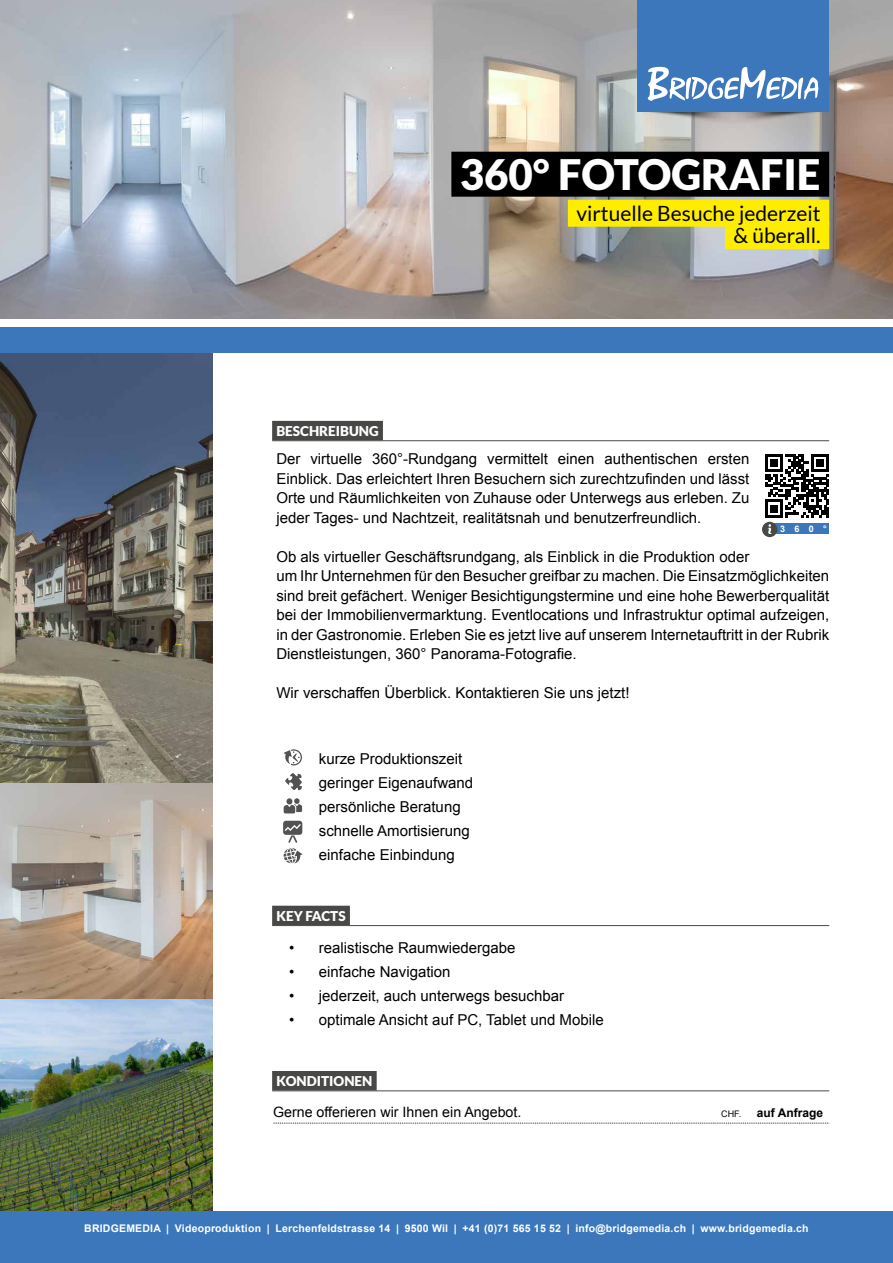
<style>
.page{position:relative;width:893px;height:1263px;background:#fff}
.page>*{position:absolute;margin:0;border:0;box-sizing:border-box;transform-origin:0 0}
.t1{font:900 42px "Lato";color:#fff}
.t2{font:21px/22.5px "Lato";color:#000;text-align:right}
.t3{font:15px/19.5px "Arial";color:#000}
.t4{font:14.25px "Arial";color:#000}
.t5{font:900 13.5px "Lato";color:#fff}
.t6{font:700 12px "Arial";color:#000}
.t7{font:700 10.5px "Arial";letter-spacing:.02em;color:#fff}
.t8{font:9px "Arial";color:#000}
.t9{font:700 9px "Arial";color:#fff}
</style>
<div class="page">
<img style="left:0;top:353px;width:213px;height:859px">
<img style="left:0;top:0;width:893px;height:319px">
<div style="left:0;top:1212px;width:893px;height:51px;background:#3c77bc"></div>
<div style="left:272px;top:421px;width:111px;height:19px;background:#484847"></div>
<hr style="left:272px;top:440px;width:557px;height:1px;background:#484847">
<div style="left:272px;top:906px;width:78px;height:19px;background:#484847"></div>
<hr style="left:272px;top:925px;width:557px;height:1px;background:#484847">
<div style="left:272px;top:1071px;width:105px;height:19px;background:#484847"></div>
<hr style="left:272px;top:1090px;width:557px;height:1px;background:#484847">
<svg style="left:273px;top:1123px;width:557px;height:1px"></svg>
<svg style="left:762px;top:454px;width:67px;height:83px"></svg>
<svg style="left:284px;top:798px;width:18px;height:15px"></svg>
<svg style="left:284px;top:749px;width:18px;height:16px"></svg>
<svg style="left:285px;top:773px;width:17px;height:17px"></svg>
<svg style="left:283px;top:821px;width:19px;height:42px"></svg>
<div style="left:0;top:327px;width:893px;height:26px;background:#3c77bc"></div>
<img style="left:599px;top:16px;width:268px;height:125px">
<div style="left:451px;top:152px;width:378px;height:45px;background:#000"></div>
<div style="left:568px;top:200px;width:261px;height:27px;background:#ffed00"></div>
<div style="left:725px;top:222px;width:104px;height:27px;background:#ffed00"></div>
<div style="left:637px;top:0;width:192px;height:112px;background:#3c77bc"></div>
<svg style="left:647px;top:67px;width:171px;height:34px"></svg>
<h1 class="t1" style="left:460px;top:150px;width:362px">360° FOTOGRAFIE</h1>
<h2 class="t2" style="left:576px;top:202px;width:246px">virtuelle Besuche jederzeit &amp; überall.</h2>
<p class="t5" style="left:276px;top:423px;width:104px">BESCHREIBUNG</p>
<p class="t3" style="left:276px;top:449px;width:475px;text-align:justify">Der virtuelle 360°-Rundgang vermittelt einen authentischen ersten Einblick. Das erleichtert Ihren Besuchern sich zurechtzufinden und lässt Orte und Räumlichkeiten von Zuhause oder Unterwegs aus erleben. Zu jeder Tages- und Nachtzeit, realitätsnah und benutzerfreundlich.</p>
<p class="t3" style="left:276px;top:547px;width:554px">Ob als virtueller Geschäftsrundgang, als Einblick in die Produktion oder<br>um Ihr Unternehmen für den Besucher greifbar zu machen. Die Einsatzmöglichkeiten sind breit gefächert. Weniger Besichtigungstermine und eine hohe Bewerberqualität bei der Immobilienvermarktung. Eventlocations und Infrastruktur optimal aufzeigen, in der Gastronomie. Erleben Sie es jetzt live auf unserem Internetauftritt in der Rubrik Dienstleistungen, 360° Panorama-Fotografie.</p>
<p class="t3" style="left:276px;top:683px;width:355px">Wir verschaffen Überblick. Kontaktieren Sie uns jetzt!</p>
<p class="t9" style="left:780px;top:523px;width:48px">360°</p>
<p class="t3" style="left:319px;top:747px;width:156px;line-height:24px">kurze Produktionszeit geringer Eigenaufwand persönliche Beratung schnelle Amortisierung einfache Einbindung</p>
<p class="t5" style="left:276px;top:908px;width:71px">KEY FACTS</p>
<p class="t3" style="left:289px;top:938px;width:228px">• realistische Raumwiedergabe</p>
<p class="t3" style="left:289px;top:962px;width:163px">• einfache Navigation</p>
<p class="t3" style="left:289px;top:986px;width:276px">• jederzeit, auch unterwegs besuchbar</p>
<p class="t3" style="left:289px;top:1010px;width:316px">• optimale Ansicht auf PC, Tablet und Mobile</p>
<p class="t5" style="left:276px;top:1073px;width:98px">KONDITIONEN</p>
<p class="t4" style="left:273px;top:1103px;width:250px">Gerne offerieren wir Ihnen ein Angebot.</p>
<p class="t8" style="left:721px;top:1108px;width:22px">CHF.</p>
<p class="t6" style="left:757px;top:1105px;width:68px">auf Anfrage</p>
<p class="t7" style="left:84px;top:1222px;width:726px">BRIDGEMEDIA | Videoproduktion | Lerchenfeldstrasse 14 | 9500 Wil | +41 (0)71 565 15 52 | info@bridgemedia.ch | www.bridgemedia.ch</p>
</div>
